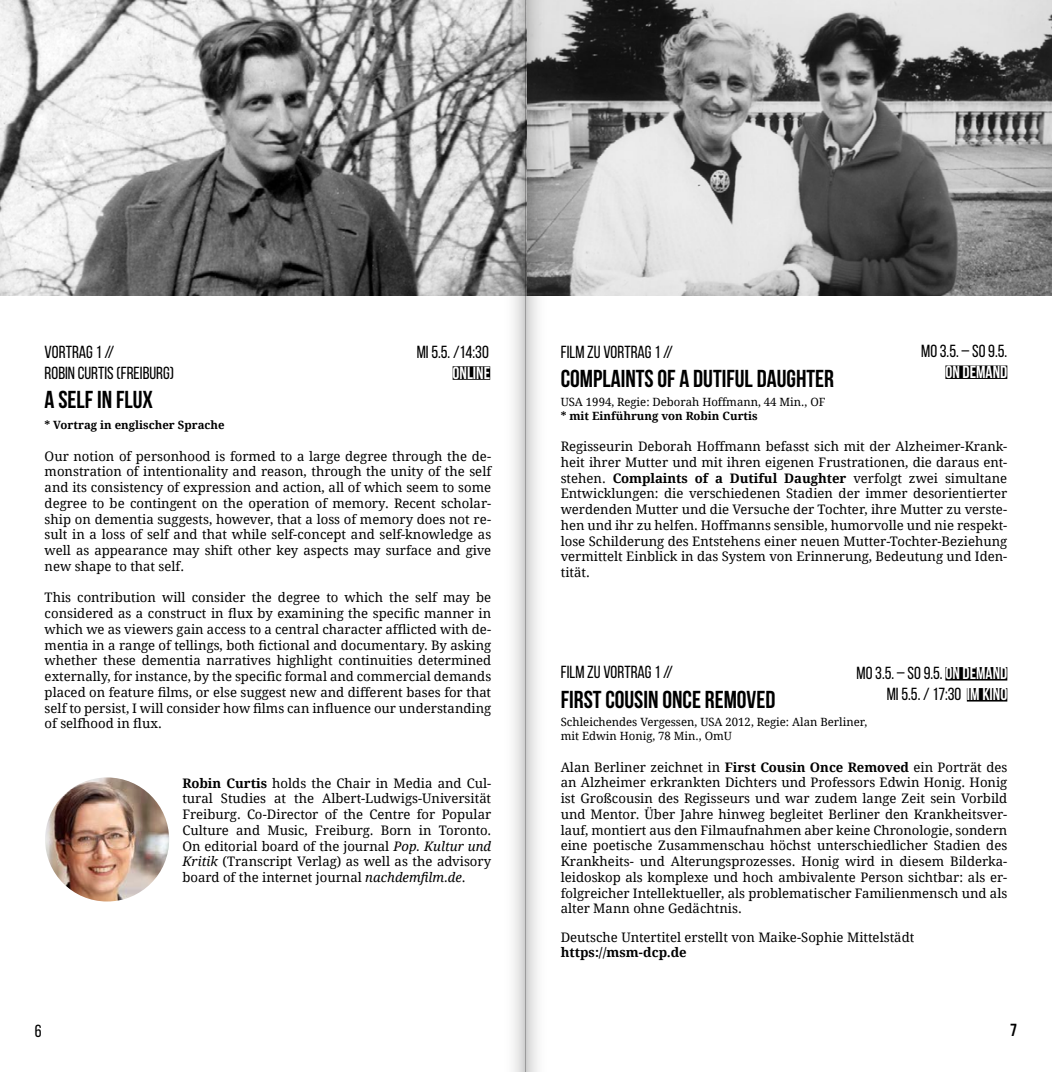
<style>
.page{position:relative;width:1052px;height:1072px;background:#fff}
.page>*{position:absolute;margin:0;border:0;box-sizing:border-box;transform-origin:0 0}
.t1{font:700 24.5px "Bebas Neue";color:#000}
.t2{font:17.5px/21px "Bebas Neue";color:#000;text-align:right}
.t3{font:700 17.5px "Bebas Neue";color:#fff}
.t4{font:700 17.5px "Bebas Neue";color:#000}
.t5{font:13.12px/15.8px "Droid Serif";color:#000;text-align:justify}
.t6{font:700 13.12px "Droid Serif";color:#000}
.t7{font:11.38px/13.7px "Droid Serif";color:#000}
.t8{font:700 11.38px "Droid Serif";color:#000}
.s1{font-weight:700}
.s2{font-style:italic}
.s3{font-weight:700;color:#fff}
</style>
<div class="page">
<img style="left:0;top:0;width:1052px;height:296px">
<div style="left:452px;top:366px;width:38px;height:14px;background:#000"></div>
<img style="left:45px;top:777px;width:124px;height:124px;border-radius:62px">
<div style="left:945px;top:365px;width:62px;height:14px;background:#000"></div>
<div style="left:945px;top:667px;width:62px;height:13px;background:#000"></div>
<div style="left:967px;top:688px;width:40px;height:13px;background:#000"></div>
<svg style="left:502px;top:0;width:23px;height:1071px"></svg>
<svg style="left:525px;top:0;width:22px;height:1071px"></svg>
<h2 class="t2" style="left:45px;top:341px;width:71px">VORTRAG 1 //</h2>
<h2 class="t2" style="left:417px;top:341px;width:74px">MI 5.5. /14:30</h2>
<h2 class="t2" style="left:45px;top:362px;width:131px">ROBIN CURTIS (FREIBURG)</h2>
<h2 class="t3" style="left:452px;top:363px;width:39px">ONLINE</h2>
<h1 class="t1" style="left:45px;top:386px;width:110px">A SELF IN FLUX</h1>
<p class="t8" style="left:45px;top:418px;width:181px">* Vortrag in englischer Sprache</p>
<p class="t5" style="left:45px;top:448px;width:448px">Our notion of personhood is formed to a large degree through the de&shy;monstration of intentionality and reason, through the unity of the self and its consistency of expression and action, all of which seem to some degree to be contingent on the operation of memory. Recent scholar&shy;ship on dementia suggests, however, that a loss of memory does not re&shy;sult in a loss of self and that while self-concept and self-knowledge as well as appearance may shift other key aspects may surface and give new shape to that self.</p>
<p class="t5" style="left:45px;top:589px;width:448px">This contribution will consider the degree to which the self may be considered as a construct in flux by examining the specific manner in which we as viewers gain access to a central character afflicted with de&shy;mentia in a range of tellings, both fictional and documentary. By asking whether these dementia narratives highlight continuities determined externally, for instance, by the specific formal and commercial demands placed on feature films, or else suggest new and different bases for that self to persist, I will consider how films can influence our understanding of selfhood in flux.</p>
<h2 class="t2" style="left:35px;top:1020px;width:8px">6</h2>
<p class="t5" style="left:182px;top:774px;width:310px"><span class="s1">Robin Curtis</span> holds the Chair in Media and Cul&shy;tural Studies at the Albert-Ludwigs-Universität Freiburg. Co-Director of the Centre for Popular Culture and Music, Freiburg. Born in Toronto.<br>On editorial board of the journal <span class="s2">Pop. Kultur und Kritik</span> (Transcript Verlag) as well as the advisory board of the internet journal <span class="s2">nachdemfilm.de</span>.</p>
<h2 class="t2" style="left:921px;top:340px;width:88px">MO 3.5. – SO 9.5.</h2>
<h2 class="t3" style="left:945px;top:362px;width:63px">ON DEMAND</h2>
<h2 class="t2" style="left:561px;top:341px;width:114px">FILM ZU VORTRAG 1 //</h2>
<h1 class="t1" style="left:561px;top:365px;width:275px">COMPLAINTS OF A DUTIFUL DAUGHTER</h1>
<p class="t7" style="left:561px;top:395px;width:266px">USA 1994, Regie: Deborah Hoffmann, 44 Min., OF</p>
<p class="t8" style="left:561px;top:408px;width:199px">* mit Einführung von Robin Curtis</p>
<p class="t5" style="left:561px;top:438px;width:448px">Regisseurin Deborah Hoffmann befasst sich mit der Alzheimer-Krank&shy;heit ihrer Mutter und mit ihren eigenen Frustrationen, die daraus ent&shy;stehen. <span class="s1">Complaints of a Dutiful Daughter</span> verfolgt zwei simultane Entwicklungen: die verschiedenen Stadien der immer desorientierter werdenden Mutter und die Versuche der Tochter, ihre Mutter zu verste&shy;hen und ihr zu helfen. Hoffmanns sensible, humorvolle und nie respekt&shy;lose Schilderung des Entstehens einer neuen Mutter-Tochter-Beziehung vermittelt Einblick in das System von Erinnerung, Bedeutung und Iden&shy;tität.</p>
<h2 class="t2" style="left:561px;top:661px;width:114px">FILM ZU VORTRAG 1 //</h2>
<h1 class="t1" style="left:561px;top:686px;width:216px">FIRST COUSIN ONCE REMOVED</h1>
<p class="t7" style="left:561px;top:715px;width:308px">Schleichendes Vergessen, USA 2012, Regie: Alan Berliner, mit Edwin Honig, 78 Min., OmU</p>
<p class="t5" style="left:561px;top:758px;width:448px">Alan Berliner zeichnet in <span class="s1">First Cousin Once Removed</span> ein Porträt des an Alzheimer erkrankten Dichters und Professors Edwin Honig. Honig ist Großcousin des Regisseurs und war zudem lange Zeit sein Vorbild und Mentor. Über Jahre hinweg begleitet Berliner den Krankheitsver&shy;lauf, montiert aus den Filmaufnahmen aber keine Chronologie, sondern eine poetische Zusammenschau höchst unterschiedlicher Stadien des Krankheits- und Alterungsprozesses. Honig wird in diesem Bilderka&shy;leidoskop als komplexe und hoch ambivalente Person sichtbar: als er&shy;folgreicher Intellektueller, als problematischer Familienmensch und als alter Mann ohne Gedächtnis.</p>
<p class="t5" style="left:561px;top:929px;width:355px">Deutsche Untertitel erstellt von Maike-Sophie Mittelstädt</p>
<p class="t6" style="left:561px;top:944px;width:127px">https://msm-dcp.de</p>
<h2 class="t2" style="left:856px;top:662px;width:152px">MO 3.5. – SO 9.5. <span class="s3">ON DEMAND<br></span>MI 5.5. / 17:30 <span class="s3">IM KINO</span></h2>
<h2 class="t4" style="left:1010px;top:1020px;width:8px">7</h2>
</div>
